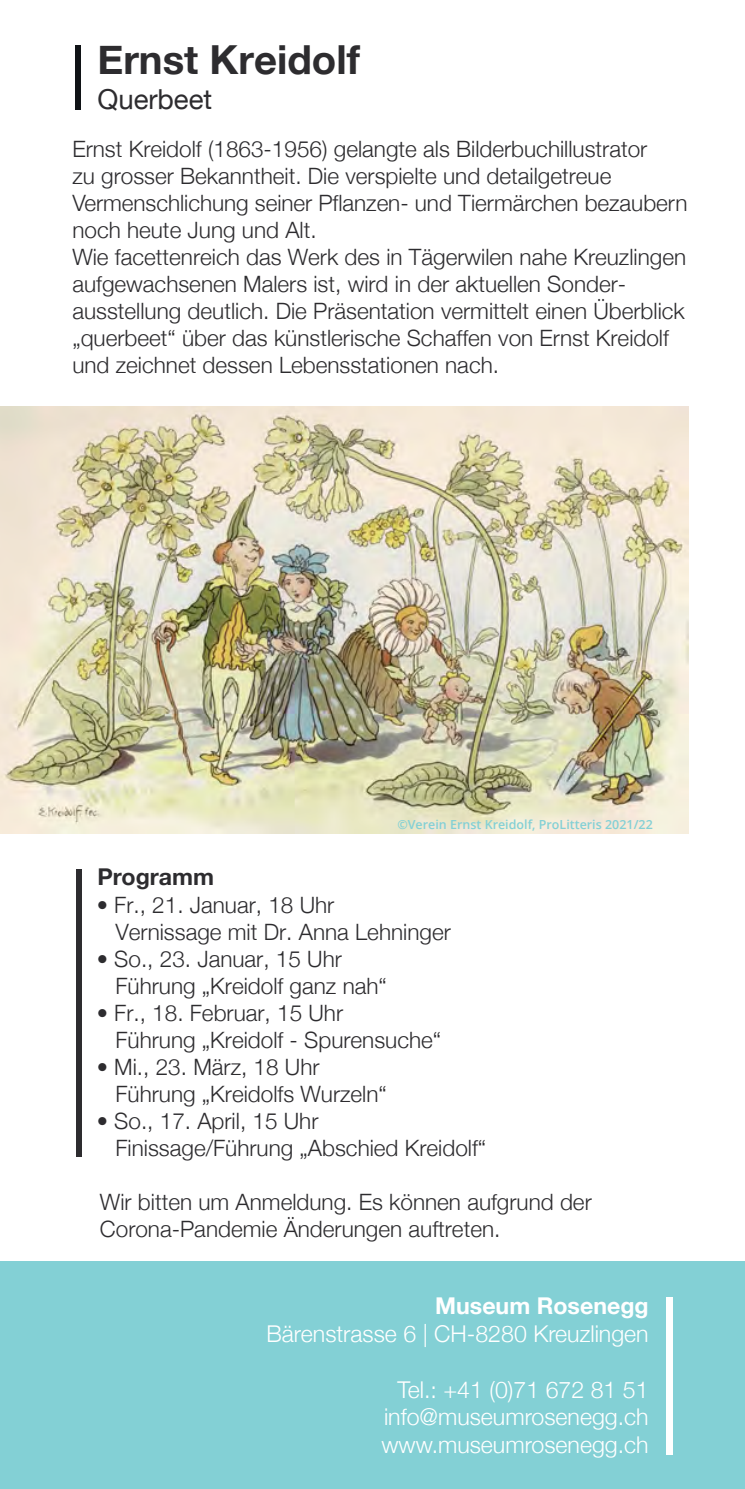
<style>
.page{position:relative;width:745px;height:1489px;background:#fff}
.page>*{position:absolute;margin:0;border:0;box-sizing:border-box;transform-origin:0 0}
.t1{font:700 40px "Helvetica Neue";color:#2d2c2f}
.t2{font:27.5px "Helvetica Neue";color:#2d2c2f}
.t3{font:300 23px/27.8px "Helvetica Neue";color:#fff;text-align:justify}
.t4{font:700 23px "Helvetica Neue";color:#fff}
.t5{font:700 23px "Helvetica Neue";color:#2d2c2f}
.t6{font:300 22.5px/27px "Helvetica Neue";color:#2d2c2f}
.t7{font:600 12.5px "Open Sans";color:#83d0d5}
</style>
<div class="page">
<div style="left:0;top:1260px;width:744px;height:228px;background:#83d0d5"></div>
<div style="left:666px;top:1296px;width:6px;height:158px;background:#fff"></div>
<div style="left:75px;top:45px;width:6px;height:65px;background:#101316"></div>
<div style="left:77px;top:869px;width:5px;height:287px;background:#2d2c2f"></div>
<img style="left:0;top:407px;width:688px;height:426px">
<h1 class="t1" style="left:97px;top:29px;width:264px">Ernst Kreidolf</h1>
<p class="t2" style="left:97px;top:80px;width:116px">Querbeet</p>
<p class="t6" style="left:72px;top:134px;width:616px">Ernst Kreidolf (1863-1956) gelangte als Bilderbuchillustrator<br>zu grosser Bekanntheit. Die verspielte und detailgetreue Vermenschlichung seiner Pflanzen- und Tiermärchen bezaubern noch heute Jung und Alt.<br>Wie facettenreich das Werk des in Tägerwilen nahe Kreuzlingen aufgewachsenen Malers ist, wird in der aktuellen Sonder&shy;ausstellung deutlich. Die Präsentation vermittelt einen Überblick „querbeet“ über das künstlerische Schaffen von Ernst Kreidolf und zeichnet dessen Lebensstationen nach.</p>
<p class="t7" style="left:397px;top:816px;width:257px">©Verein Ernst Kreidolf, ProLitteris 2021/22</p>
<p class="t5" style="left:97px;top:858px;width:118px">Programm</p>
<p class="t6" style="left:115px;top:889px;width:336px;text-indent:-19px">• Fr., 21. Januar, 18 Uhr<br>Vernissage mit Dr. Anna Lehninger</p>
<p class="t6" style="left:115px;top:943px;width:273px;text-indent:-19px">• So., 23. Januar, 15 Uhr<br>Führung „Kreidolf ganz nah“</p>
<p class="t6" style="left:115px;top:997px;width:327px;text-indent:-19px">• Fr., 18. Februar, 15 Uhr<br>Führung „Kreidolf - Spurensuche“</p>
<p class="t6" style="left:115px;top:1051px;width:273px;text-indent:-19px">• Mi., 23. März, 18 Uhr<br>Führung „Kreidolfs Wurzeln“</p>
<p class="t6" style="left:115px;top:1105px;width:372px;text-indent:-19px">• So., 17. April, 15 Uhr<br>Finissage/Führung „Abschied Kreidolf“</p>
<p class="t6" style="left:100px;top:1186px;width:493px">Wir bitten um Anmeldung. Es können aufgrund der<br>Corona-Pandemie Änderungen auftreten.</p>
<p class="t4" style="left:435px;top:1287px;width:215px">Museum Rosenegg</p>
<p class="t3" style="left:266px;top:1318px;width:383px">Bärenstrasse 6 | CH-8280 Kreuzlingen</p>
<p class="t3" style="left:381px;top:1373px;width:268px;text-indent:16px">Tel.: +41 (0)71 672 81 51 info@museumrosenegg.ch www.museumrosenegg.ch</p>
</div>
